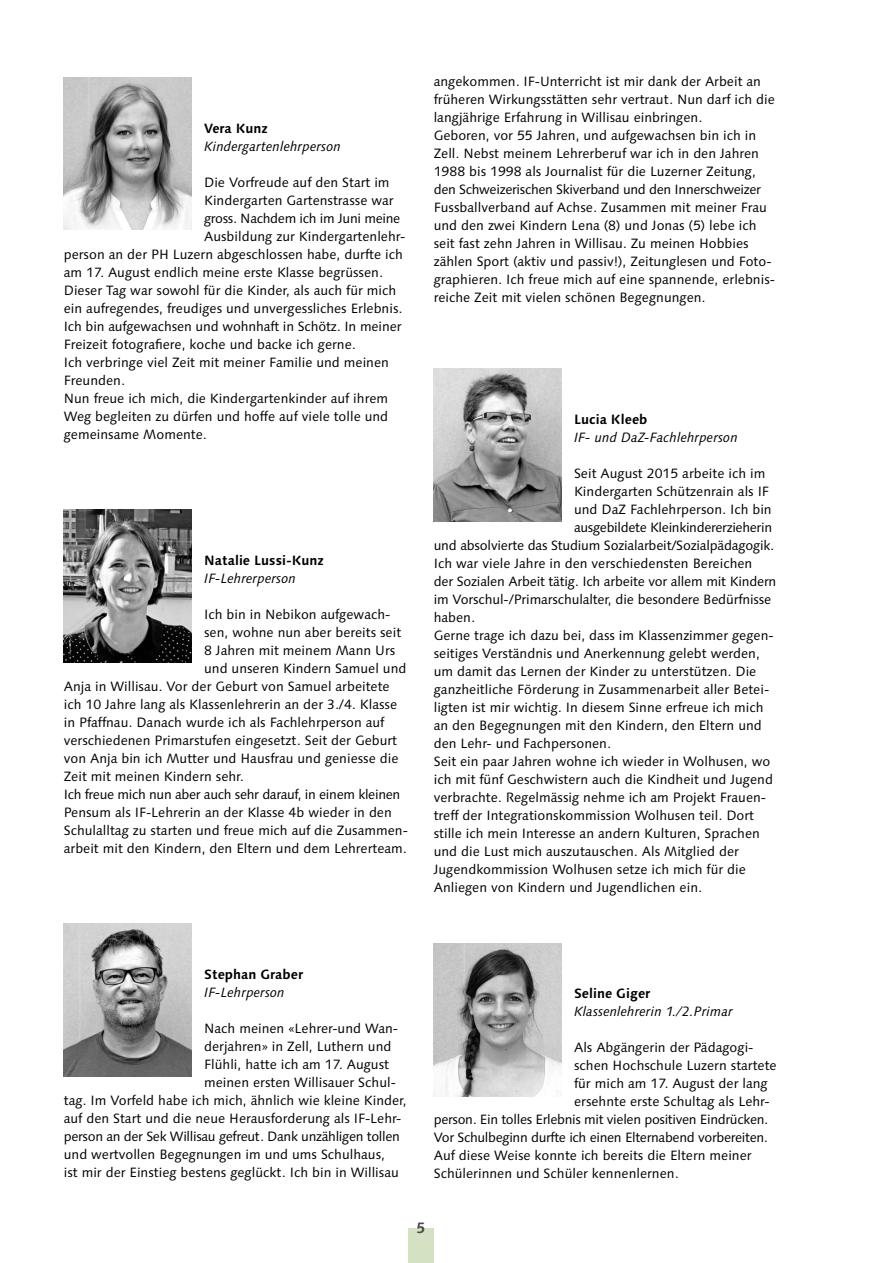
<style>
.page{position:relative;width:893px;height:1263px;background:#fff}
.page>*{position:absolute;margin:0;border:0;box-sizing:border-box;transform-origin:0 0}
.t1{font:700 15px "Linotype Syntax";color:#484848}
.t2{font:13.5px/18px "Linotype Syntax";color:#000}
.t3{font:13.5px "Linotype Syntax";letter-spacing:-.025em;color:#000}
.t4{font:italic 13.5px "Linotype Syntax";color:#000}
.t5{font:700 13.5px "Linotype Syntax";color:#000}
</style>
<div class="page">
<div style="left:408px;top:1228px;width:26px;height:35px;background:#d4e2c3"></div>
<img style="left:64px;top:78px;width:127px;height:152px">
<img style="left:64px;top:510px;width:127px;height:153px">
<img style="left:64px;top:924px;width:127px;height:153px">
<img style="left:434px;top:368px;width:127px;height:153px">
<img style="left:434px;top:943px;width:127px;height:153px">
<p class="t5" style="left:204px;top:120px;width:65px">Vera Kunz</p>
<p class="t4" style="left:204px;top:138px;width:138px">Kindergartenlehrperson</p>
<p class="t2" style="left:204px;top:174px;width:187px">Die Vorfreude auf den Start im</p>
<p class="t2" style="left:204px;top:192px;width:191px">Kindergarten Gartenstrasse war</p>
<p class="t3" style="left:204px;top:210px;width:198px">gross. Nachdem ich im Juni meine</p>
<p class="t2" style="left:204px;top:228px;width:203px">Ausbildung zur Kindergartenlehr-</p>
<p class="t2" style="left:64px;top:246px;width:341px">person an der PH Luzern abgeschlossen habe, durfte ich</p>
<p class="t2" style="left:64px;top:263px;width:321px">am 17. August endlich meine erste Klasse begrüssen.</p>
<p class="t2" style="left:64px;top:281px;width:334px">Dieser Tag war sowohl für die Kinder, als auch für mich</p>
<p class="t2" style="left:64px;top:299px;width:340px">ein aufregendes, freudiges und unvergessliches Erlebnis.</p>
<p class="t2" style="left:64px;top:317px;width:339px">Ich bin aufgewachsen und wohnhaft in Schötz. In meiner</p>
<p class="t2" style="left:64px;top:335px;width:294px">Freizeit fotografiere, koche und backe ich gerne.</p>
<p class="t2" style="left:64px;top:353px;width:327px">Ich verbringe viel Zeit mit meiner Familie und meinen</p>
<p class="t2" style="left:64px;top:371px;width:63px">Freunden.</p>
<p class="t2" style="left:64px;top:389px;width:326px">Nun freue ich mich, die Kindergartenkinder auf ihrem</p>
<p class="t2" style="left:64px;top:407px;width:326px">Weg begleiten zu dürfen und hoffe auf viele tolle und</p>
<p class="t2" style="left:64px;top:425px;width:145px">gemeinsame Momente.</p>
<p class="t5" style="left:204px;top:552px;width:121px">Natalie Lussi-Kunz</p>
<p class="t4" style="left:204px;top:570px;width:93px">IF-Lehrerperson</p>
<p class="t2" style="left:204px;top:605px;width:188px">Ich bin in Nebikon aufgewach-</p>
<p class="t2" style="left:204px;top:623px;width:199px">sen, wohne nun aber bereits seit</p>
<p class="t2" style="left:204px;top:641px;width:193px">8 Jahren mit meinem Mann Urs</p>
<p class="t2" style="left:204px;top:659px;width:204px">und unseren Kindern Samuel und</p>
<p class="t2" style="left:64px;top:677px;width:327px">Anja in Willisau. Vor der Geburt von Samuel arbeitete</p>
<p class="t2" style="left:64px;top:695px;width:335px">ich 10 Jahre lang als Klassenlehrerin an der 3./4. Klasse</p>
<p class="t2" style="left:64px;top:713px;width:322px">in Pfaffnau. Danach wurde ich als Fachlehrperson auf</p>
<p class="t2" style="left:64px;top:731px;width:335px">verschiedenen Primarstufen eingesetzt. Seit der Geburt</p>
<p class="t2" style="left:64px;top:749px;width:336px">von Anja bin ich Mutter und Hausfrau und geniesse die</p>
<p class="t2" style="left:64px;top:767px;width:181px">Zeit mit meinen Kindern sehr.</p>
<p class="t3" style="left:64px;top:786px;width:338px">Ich freue mich nun aber auch sehr darauf, in einem kleinen</p>
<p class="t2" style="left:64px;top:803px;width:330px">Pensum als IF-Lehrerin an der Klasse 4b wieder in den</p>
<p class="t2" style="left:64px;top:821px;width:346px">Schulalltag zu starten und freue mich auf die Zusammen-</p>
<p class="t2" style="left:64px;top:839px;width:345px">arbeit mit den Kindern, den Eltern und dem Lehrerteam.</p>
<p class="t2" style="left:434px;top:73px;width:343px">angekommen. IF-Unterricht ist mir dank der Arbeit an früheren Wirkungsstätten sehr vertraut. Nun darf ich die langjährige Erfahrung in Willisau einbringen.<br>Geboren, vor 55 Jahren, und aufgewachsen bin ich in Zell. Nebst meinem Lehrerberuf war ich in den Jahren 1988 bis 1998 als Journalist für die Luzerner Zeitung, den Schweizerischen Skiverband und den Innerschweizer Fussballverband auf Achse. Zusammen mit meiner Frau und den zwei Kindern Lena (8) und Jonas (5) lebe ich seit fast zehn Jahren in Willisau. Zu meinen Hobbies zählen Sport (aktiv und passiv!), Zeitunglesen und Foto&shy;graphieren. Ich freue mich auf eine spannende, erlebnis&shy;reiche Zeit mit vielen schönen Begegnungen.</p>
<p class="t5" style="left:574px;top:411px;width:75px">Lucia Kleeb</p>
<p class="t4" style="left:574px;top:429px;width:165px">IF- und DaZ-Fachlehrperson</p>
<p class="t2" style="left:574px;top:464px;width:193px">Seit August 2015 arbeite ich im</p>
<p class="t2" style="left:574px;top:482px;width:196px">Kindergarten Schützenrain als IF</p>
<p class="t2" style="left:574px;top:500px;width:199px">und DaZ Fachlehrperson. Ich bin</p>
<p class="t3" style="left:574px;top:519px;width:200px">ausgebildete Kleinkindererzieherin</p>
<p class="t2" style="left:434px;top:536px;width:342px">und absolvierte das Studium Sozialarbeit/Sozialpädagogik.</p>
<p class="t2" style="left:434px;top:554px;width:320px">Ich war viele Jahre in den verschiedensten Bereichen</p>
<p class="t2" style="left:434px;top:572px;width:344px">der Sozialen Arbeit tätig. Ich arbeite vor allem mit Kindern</p>
<p class="t2" style="left:434px;top:590px;width:339px">im Vorschul-/Primarschulalter, die besondere Bedürfnisse</p>
<p class="t2" style="left:434px;top:608px;width:43px">haben.</p>
<p class="t2" style="left:434px;top:626px;width:341px">Gerne trage ich dazu bei, dass im Klassenzimmer gegen-</p>
<p class="t2" style="left:434px;top:644px;width:328px">seitiges Verständnis und Anerkennung gelebt werden,</p>
<p class="t2" style="left:434px;top:662px;width:324px">um damit das Lernen der Kinder zu unterstützen. Die</p>
<p class="t2" style="left:434px;top:680px;width:337px">ganzheitliche Förderung in Zusammenarbeit aller Betei-</p>
<p class="t2" style="left:434px;top:698px;width:331px">ligten ist mir wichtig. In diesem Sinne erfreue ich mich</p>
<p class="t2" style="left:434px;top:716px;width:330px">an den Begegnungen mit den Kindern, den Eltern und</p>
<p class="t2" style="left:434px;top:734px;width:179px">den Lehr- und Fachpersonen.</p>
<p class="t2" style="left:434px;top:752px;width:338px">Seit ein paar Jahren wohne ich wieder in Wolhusen, wo</p>
<p class="t2" style="left:434px;top:770px;width:341px">ich mit fünf Geschwistern auch die Kindheit und Jugend</p>
<p class="t2" style="left:434px;top:788px;width:334px">verbrachte. Regelmässig nehme ich am Projekt Frauen-</p>
<p class="t2" style="left:434px;top:806px;width:322px">treff der Integrationskommission Wolhusen teil. Dort</p>
<p class="t2" style="left:434px;top:824px;width:328px">stille ich mein Interesse an andern Kulturen, Sprachen</p>
<p class="t2" style="left:434px;top:842px;width:307px">und die Lust mich auszutauschen. Als Mitglied der</p>
<p class="t2" style="left:434px;top:860px;width:314px">Jugendkommission Wolhusen setze ich mich für die</p>
<p class="t2" style="left:434px;top:878px;width:270px">Anliegen von Kindern und Jugendlichen ein.</p>
<p class="t5" style="left:204px;top:966px;width:100px">Stephan Graber</p>
<p class="t4" style="left:204px;top:984px;width:82px">IF-Lehrperson</p>
<p class="t2" style="left:204px;top:1019px;width:196px">Nach meinen «Lehrer-und Wan-</p>
<p class="t2" style="left:204px;top:1037px;width:189px">derjahren» in Zell, Luthern und</p>
<p class="t2" style="left:204px;top:1055px;width:186px">Flühli, hatte ich am 17. August</p>
<p class="t2" style="left:204px;top:1073px;width:193px">meinen ersten Willisauer Schul-</p>
<p class="t2" style="left:64px;top:1091px;width:344px">tag. Im Vorfeld habe ich mich, ähnlich wie kleine Kinder,</p>
<p class="t2" style="left:64px;top:1109px;width:339px">auf den Start und die neue Herausforderung als IF-Lehr-</p>
<p class="t3" style="left:64px;top:1128px;width:338px">person an der Sek Willisau gefreut. Dank unzähligen tollen</p>
<p class="t2" style="left:64px;top:1145px;width:323px">und wertvollen Begegnungen im und ums Schulhaus,</p>
<p class="t2" style="left:64px;top:1163px;width:337px">ist mir der Einstieg bestens geglückt. Ich bin in Willisau</p>
<p class="t5" style="left:574px;top:985px;width:78px">Seline Giger</p>
<p class="t4" style="left:574px;top:1004px;width:161px">Klassenlehrerin 1./2.Primar</p>
<p class="t2" style="left:574px;top:1039px;width:181px">Als Abgängerin der Pädagogi-</p>
<p class="t2" style="left:574px;top:1057px;width:204px">schen Hochschule Luzern startete</p>
<p class="t2" style="left:574px;top:1075px;width:195px">für mich am 17. August der lang</p>
<p class="t2" style="left:574px;top:1093px;width:197px">ersehnte erste Schultag als Lehr-</p>
<p class="t3" style="left:434px;top:1112px;width:336px">person. Ein tolles Erlebnis mit vielen positiven Eindrücken.</p>
<p class="t3" style="left:434px;top:1130px;width:336px">Vor Schulbeginn durfte ich einen Elternabend vorbereiten.</p>
<p class="t2" style="left:434px;top:1147px;width:319px">Auf diese Weise konnte ich bereits die Eltern meiner</p>
<p class="t2" style="left:434px;top:1165px;width:246px">Schülerinnen und Schüler kennenlernen.</p>
<p class="t1" style="left:417px;top:1219px;width:10px">5</p>
</div>
